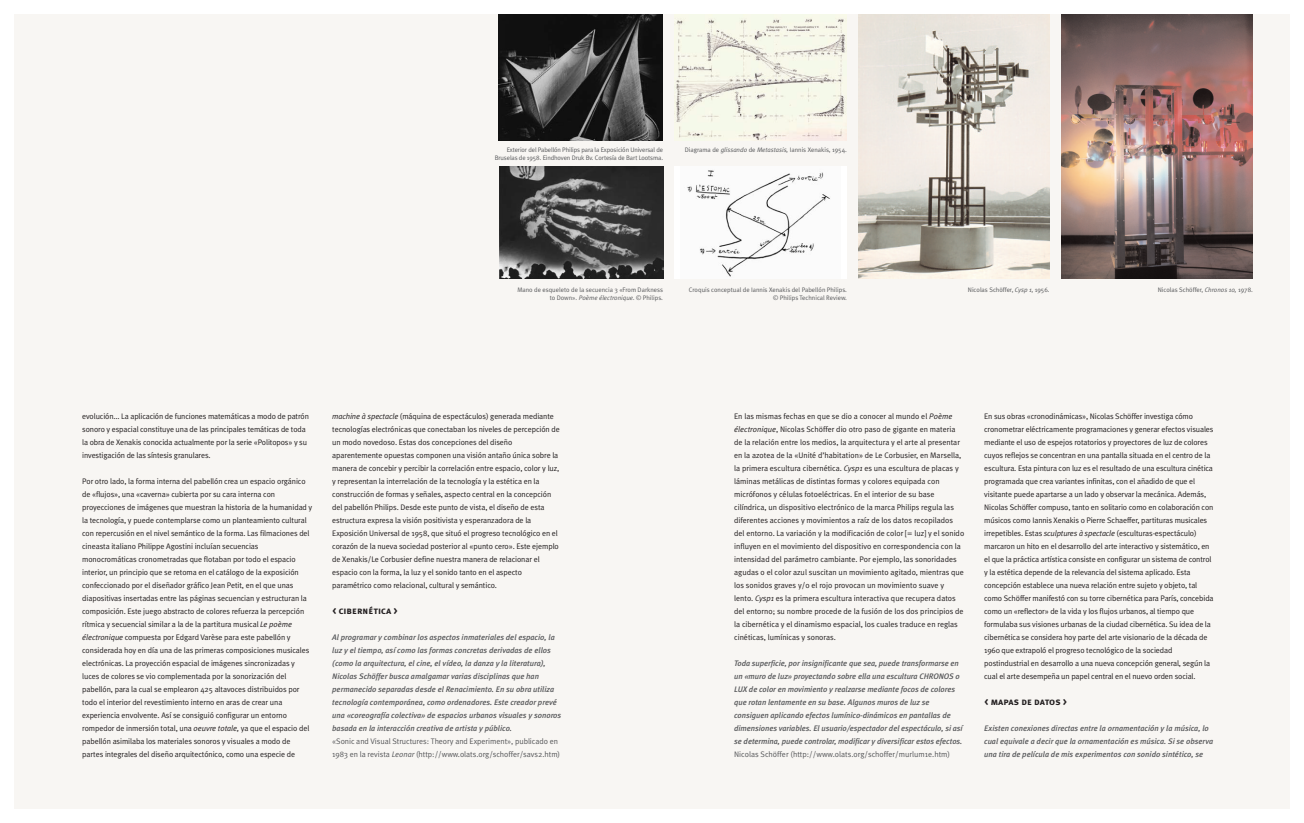
<style>
.page{position:relative;width:1304px;height:823px;background:#fff}
.page>*{position:absolute;margin:0;border:0;box-sizing:border-box;transform-origin:0 0}
.t1{font:10px "Meta Plus Bold Caps";color:#231f20}
.t2{font:8px/13px "Meta Plus Normal";letter-spacing:-.01em;color:#231f20}
.t3{font:italic 500 8px/13px "Meta Plus";color:#57585a}
.t4{font:8px/13px "Meta Plus Normal";letter-spacing:-.005em;color:#57585a}
.t5{font:6.5px/8px "Meta Plus Normal";color:#57585a;text-align:right}
.s1{font-style:italic}
</style>
<div class="page">
<div style="left:14px;top:14px;width:1276px;height:794px;background:#f8f6f3"></div>
<img style="left:499px;top:14px;width:164px;height:127px">
<img style="left:675px;top:15px;width:172px;height:126px">
<img style="left:499px;top:166px;width:164px;height:112px">
<div style="left:675px;top:166px;width:172px;height:112px;background:#fff"></div>
<img style="left:687px;top:170px;width:143px;height:107px">
<img style="left:1061px;top:14px;width:192px;height:264px">
<img style="left:859px;top:14px;width:191px;height:264px">
<p class="t5" style="left:507px;top:145px;width:158px">Exterior del Pabellón Philips para la Exposición Universal de</p>
<p class="t5" style="left:685px;top:145px;width:164px">Diagrama de <span class="s1">glissando</span> de <span class="s1">Metastasis,</span> Iannis Xenakis, 1954.</p>
<p class="t5" style="left:495px;top:153px;width:170px">Bruselas de 1958. Eindhoven Druk Bv. Cortesía de Bart Lootsma.</p>
<p class="t5" style="left:517px;top:285px;width:147px">Mano de esqueleto de la secuencia 3 «From Darkness to Down». <span class="s1">Poème électronique.</span> © Philips.</p>
<p class="t5" style="left:689px;top:285px;width:160px">Croquis conceptual de Iannis Xenakis del Pabellón Philips.</p>
<p class="t5" style="left:968px;top:285px;width:83px">Nicolas Schöffer, <span class="s1">Cysp 1,</span> 1956.</p>
<p class="t5" style="left:1158px;top:285px;width:97px">Nicolas Schöffer, <span class="s1">Chronos 10,</span> 1978.</p>
<p class="t5" style="left:773px;top:293px;width:75px">© Philips Technical Review.</p>
<p class="t2" style="left:82px;top:409px;width:228px">evolución... La aplicación de funciones matemáticas a modo de patrón sonoro y espacial constituye una de las principales temáticas de toda la obra de Xenakis conocida actualmente por la serie «Politopos» y su investigación de las síntesis granulares.</p>
<p class="t2" style="left:82px;top:474px;width:232px">Por otro lado, la forma interna del pabellón crea un espacio orgánico de «flujos», una «caverna» cubierta por su cara interna con proyecciones de imágenes que muestran la historia de la humanidad y la tecnología, y puede contemplarse como un planteamiento cultural con repercusión en el nivel semántico de la forma. Las filmaciones del cineasta italiano Philippe Agostini incluían secuencias monocromáticas cronometradas que flotaban por todo el espacio interior, un principio que se retoma en el catálogo de la exposición confeccionado por el diseñador gráfico Jean Petit, en el que unas diapositivas insertadas entre las páginas secuencian y estructuran la composición. Este juego abstracto de colores refuerza la percepción rítmica y secuencial similar a la de la partitura musical <span class="s1">Le poème électronique</span> compuesta por Edgard Varèse para este pabellón y considerada hoy en día una de las primeras composiciones musicales electrónicas. La proyección espacial de imágenes sincronizadas y luces de colores se vio complementada por la sonorización del pabellón, para la cual se emplearon 425 altavoces distribuidos por todo el interior del revestimiento interno en aras de crear una experiencia envolvente. Así se consiguió configurar un entorno rompedor de inmersión total, una <span class="s1">oeuvre totale,</span> ya que el espacio del pabellón asimilaba los materiales sonoros y visuales a modo de partes integrales del diseño arquitectónico, como una especie de</p>
<p class="t2" style="left:332px;top:409px;width:229px"><span class="s1">machine à spectacle</span> (máquina de espectáculos) generada mediante tecnologías electrónicas que conectaban los niveles de percepción de un modo novedoso. Estas dos concepciones del diseño aparentemente opuestas componen una visión antaño única sobre la manera de concebir y percibir la correlación entre espacio, color y luz, y representan la interrelación de la tecnología y la estética en la construcción de formas y señales, aspecto central en la concepción del pabellón Philips. Desde este punto de vista, el diseño de esta estructura expresa la visión positivista y esperanzadora de la Exposición Universal de 1958, que situó el progreso tecnológico en el corazón de la nueva sociedad posterior al «punto cero». Este ejemplo de Xenakis/Le Corbusier define nuestra manera de relacionar el espacio con la forma, la luz y el sonido tanto en el aspecto paramétrico como relacional, cultural y semántico.</p>
<p class="t1" style="left:332px;top:604px;width:67px">&lt; cibernética &gt;</p>
<p class="t3" style="left:332px;top:630px;width:231px">Al programar y combinar los aspectos inmateriales del espacio, la luz y el tiempo, así como las formas concretas derivadas de ellos (como la arquitectura, el cine, el vídeo, la danza y la literatura), Nicolas Schöffer busca amalgamar varias disciplinas que han permanecido separadas desde el Renacimiento. En su obra utiliza tecnología contemporánea, como ordenadores. Este creador prevé una «coreografía colectiva» de espacios urbanos visuales y sonoros basada en la interacción creativa de artista y público.</p>
<p class="t4" style="left:332px;top:734px;width:229px">«Sonic and Visual Structures: Theory and Experiment», publicado en<br>1983 en la revista <span class="s1">Leonar</span> (http://www.olats.org/schoffer/savs2.htm)</p>
<p class="t2" style="left:734px;top:409px;width:232px">En las mismas fechas en que se dio a conocer al mundo el <span class="s1">Poème électronique</span>, Nicolas Schöffer dio otro paso de gigante en materia de la relación entre los medios, la arquitectura y el arte al presentar en la azotea de la «Unité d’habitation» de Le Corbusier, en Marsella, la primera escultura cibernética. <span class="s1">Cysp1</span> es una escultura de placas y láminas metálicas de distintas formas y colores equipada con micrófonos y células fotoeléctricas. En el interior de su base cilíndrica, un dispositivo electrónico de la marca Philips regula las diferentes acciones y movimientos a raíz de los datos recopilados del entorno. La variación y la modificación de color [= luz] y el sonido influyen en el movimiento del dispositivo en correspondencia con la intensidad del parámetro cambiante. Por ejemplo, las sonoridades agudas o el color azul suscitan un movimiento agitado, mientras que los sonidos graves y/o el rojo provocan un movimiento suave y lento. <span class="s1">Cysp1</span> es la primera escultura interactiva que recupera datos del entorno; su nombre procede de la fusión de los dos principios de la cibernética y el dinamismo espacial, los cuales traduce en reglas cinéticas, lumínicas y sonoras.</p>
<p class="t3" style="left:734px;top:656px;width:230px">Toda superficie, por insignificante que sea, puede transformarse en un «muro de luz» proyectando sobre ella una escultura CHRONOS o LUX de color en movimiento y realzarse mediante focos de colores que rotan lentamente en su base. Algunos muros de luz se consiguen aplicando efectos lumínico-dinámicos en pantallas de dimensiones variables. El usuario/espectador del espectáculo, si así se determina, puede controlar, modificar y diversificar estos efectos.</p>
<p class="t4" style="left:734px;top:747px;width:217px">Nicolas Schöffer (http://www.olats.org/schoffer/murlum1e.htm)</p>
<p class="t2" style="left:984px;top:409px;width:231px">En sus obras «cronodinámicas», Nicolas Schöffer investiga cómo cronometrar eléctricamente programaciones y generar efectos visuales mediante el uso de espejos rotatorios y proyectores de luz de colores cuyos reflejos se concentran en una pantalla situada en el centro de la escultura. Esta pintura con luz es el resultado de una escultura cinética programada que crea variantes infinitas, con el añadido de que el visitante puede apartarse a un lado y observar la mecánica. Además, Nicolas Schöffer compuso, tanto en solitario como en colaboración con músicos como Iannis Xenakis o Pierre Schaeffer, partituras musicales irrepetibles. Estas <span class="s1">sculptures à spectacle</span> (esculturas-espectáculo) marcaron un hito en el desarrollo del arte interactivo y sistemático, en el que la práctica artística consiste en configurar un sistema de control y la estética depende de la relevancia del sistema aplicado. Esta concepción establece una nueva relación entre sujeto y objeto, tal como Schöffer manifestó con su torre cibernética para París, concebida como un «reflector» de la vida y los flujos urbanos, al tiempo que formulaba sus visiones urbanas de la ciudad cibernética. Su idea de la cibernética se considera hoy parte del arte visionario de la década de 1960 que extrapoló el progreso tecnológico de la sociedad postindustrial en desarrollo a una nueva concepción general, según la cual el arte desempeña un papel central en el nuevo orden social.</p>
<p class="t1" style="left:984px;top:695px;width:85px">&lt; mapas de datos &gt;</p>
<p class="t3" style="left:984px;top:721px;width:230px">Existen conexiones directas entre la ornamentación y la música, lo cual equivale a decir que la ornamentación es música. Si se observa una tira de película de mis experimentos con sonido sintético, se</p>
</div>
